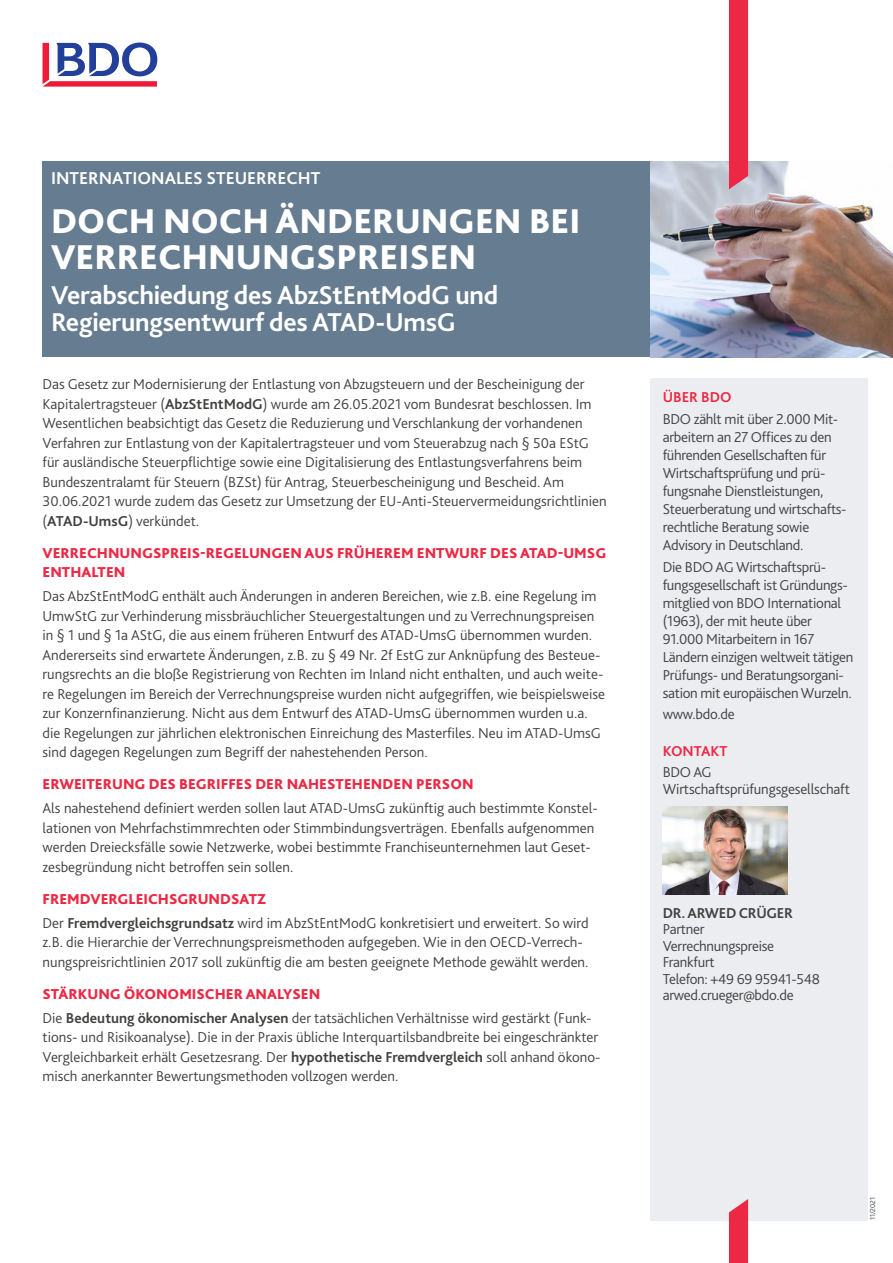
<style>
.page{position:relative;width:893px;height:1263px;background:#fff}
.page>*{position:absolute;margin:0;border:0;box-sizing:border-box;transform-origin:0 0}
.Main_heading_white{font:800 36px/36px "Bliss Pro";color:#fff}
.Main_heading_2_white{font:700 27px/27px "Bliss Pro";letter-spacing:-.01em;color:#fff}
.Main_heading_3_white{font:700 18px "Bliss Pro";color:#fff}
.Body_text{font:300 15px/19.5px "Bliss Pro";color:#414140}
.Sidebar_copy{font:300 15px/18px "Bliss Pro";letter-spacing:-.02em;color:#414140}
.Subheading_level_1{font:800 15px/19.5px "Bliss Pro";color:#ed2844}
.Subheading_level_3{font:700 15px "Bliss Pro";color:#ed2844}
.Sidebar_copy-2{font:700 15px "Bliss Pro";color:#ed2844}
.Disclaimer_text{font:300 7.5px "Bliss Pro";color:#414140}
.s1{font-weight:700}
</style>
<div class="page">
<svg style="left:43px;top:43px;width:114px;height:44px"></svg>
<img style="left:650px;top:162px;width:243px;height:195px">
<div style="left:650px;top:378px;width:217px;height:842px;background:#ebedf0"></div>
<img style="left:663px;top:806px;width:125px;height:88px">
<div style="left:729px;top:0;width:19px;height:189px;background:#ed2844"></div>
<svg style="left:729px;top:1199px;width:19px;height:64px"></svg>
<div style="left:43px;top:162px;width:607px;height:195px;background:#667c90"></div>
<p class="Main_heading_3_white" style="left:51px;top:167px;width:271px">INTERNATIONALES STEUERRECHT</p>
<p class="Main_heading_white" style="left:51px;top:202px;width:531px">DOCH NOCH ÄNDERUNGEN BEI<br>VERRECHNUNGSPREISEN</p>
<p class="Main_heading_2_white" style="left:51px;top:281px;width:449px">Verabschiedung des AbzStEntModG und<br>Regierungsentwurf des ATAD-UmsG</p>
<p class="Body_text" style="left:43px;top:374px;width:566px">Das Gesetz zur Modernisierung der Entlastung von Abzugsteuern und der Bescheinigung der Kapitalertragsteuer (<span class="s1">AbzStEntModG</span>) wurde am 26.05.2021 vom Bundesrat beschlossen. Im Wesentlichen beabsichtigt das Gesetz die Reduzierung und Verschlankung der vorhandenen Verfahren zur Entlastung von der Kapitalertragsteuer und vom Steuerabzug nach § 50a EStG für ausländische Steuerpflichtige sowie eine Digitalisierung des Entlastungsverfahrens beim Bundeszentralamt für Steuern (BZSt) für Antrag, Steuerbescheinigung und Bescheid. Am 30.06.2021 wurde zudem das Gesetz zur Umsetzung der EU-Anti-Steuervermeidungsrichtlinien (<span class="s1">ATAD-UmsG</span>) verkündet.</p>
<p class="Subheading_level_1" style="left:43px;top:543px;width:565px">VERRECHNUNGSPREIS-REGELUNGEN AUS FRÜHEREM ENTWURF DES ATAD-UMSG<br>ENTHALTEN</p>
<p class="Body_text" style="left:43px;top:586px;width:564px">Das AbzStEntModG enthält auch Änderungen in anderen Bereichen, wie z.B. eine Regelung im UmwStG zur Verhinderung missbräuchlicher Steuergestaltungen und zu Verrechnungspreisen in § 1 und § 1a AStG, die aus einem früheren Entwurf des ATAD-UmsG übernommen wurden.<br>Andererseits sind erwartete Änderungen, z.B. zu § 49 Nr. 2f EstG zur Anknüpfung des Besteue&shy;rungsrechts an die bloße Registrierung von Rechten im Inland nicht enthalten, und auch weite&shy;re Regelungen im Bereich der Verrechnungspreise wurden nicht aufgegriffen, wie beispielsweise zur Konzernfinanzierung. Nicht aus dem Entwurf des ATAD-UmsG übernommen wurden u.a. die Regelungen zur jährlichen elektronischen Einreichung des Masterfiles. Neu im ATAD-UmsG sind dagegen Regelungen zum Begriff der nahestehenden Person.</p>
<p class="Subheading_level_1" style="left:43px;top:774px;width:433px">ERWEITERUNG DES BEGRIFFES DER NAHESTEHENDEN PERSON</p>
<p class="Body_text" style="left:43px;top:798px;width:557px">Als nahestehend definiert werden sollen laut ATAD-UmsG zukünftig auch bestimmte Konstel&shy;lationen von Mehrfachstimmrechten oder Stimmbindungsverträgen. Ebenfalls aufgenommen werden Dreiecksfälle sowie Netzwerke, wobei bestimmte Franchiseunternehmen laut Geset&shy;zesbegründung nicht betroffen sein sollen.</p>
<p class="Subheading_level_1" style="left:43px;top:889px;width:225px">FREMDVERGLEICHSGRUNDSATZ</p>
<p class="Body_text" style="left:43px;top:912px;width:548px">Der <span class="s1">Fremdvergleichsgrundsatz</span> wird im AbzStEntModG konkretisiert und erweitert. So wird z.B. die Hierarchie der Verrechnungspreismethoden aufgegeben. Wie in den OECD-Verrech&shy;nungspreisrichtlinien 2017 soll zukünftig die am besten geeignete Methode gewählt werden.</p>
<p class="Subheading_level_1" style="left:43px;top:984px;width:279px">STÄRKUNG ÖKONOMISCHER ANALYSEN</p>
<p class="Body_text" style="left:43px;top:1007px;width:559px">Die <span class="s1">Bedeutung ökonomischer Analysen</span> der tatsächlichen Verhältnisse wird gestärkt (Funk&shy;tions- und Risikoanalyse). Die in der Praxis übliche Interquartilsbandbreite bei eingeschränkter Vergleichbarkeit erhält Gesetzesrang. Der <span class="s1">hypothetische Fremdvergleich</span> soll anhand ökono&shy;misch anerkannter Bewertungsmethoden vollzogen werden.</p>
<p class="Subheading_level_3" style="left:663px;top:387px;width:71px">ÜBER BDO</p>
<p class="Sidebar_copy" style="left:663px;top:410px;width:185px">BDO zählt mit über 2.000 Mit&shy;arbeitern an 27 Offices zu den führenden Gesellschaften für<br>Wirtschaftsprüfung und prü&shy;fungsnahe Dienstleistungen,<br>Steuerberatung und wirtschafts&shy;rechtliche Beratung sowie<br>Advisory in Deutschland.</p>
<p class="Sidebar_copy" style="left:663px;top:558px;width:192px">Die BDO AG Wirtschaftsprü&shy;fungsgesellschaft ist Gründungs&shy;mitglied von BDO International (1963), der mit heute über<br>91.000 Mitarbeitern in 167<br>Ländern einzigen weltweit tätigen<br>Prüfungs- und Beratungsorgani&shy;sation mit europäischen Wurzeln.</p>
<p class="Sidebar_copy" style="left:663px;top:705px;width:73px">www.bdo.de</p>
<p class="Sidebar_copy-2" style="left:663px;top:742px;width:66px">KONTAKT</p>
<p class="Sidebar_copy" style="left:663px;top:763px;width:189px;line-height:16.5px">BDO AG<br>Wirtschaftsprüfungsgesellschaft</p>
<p class="Sidebar_copy" style="left:663px;top:904px;width:159px;line-height:16.5px"><span class="s1">DR. ARWED CRÜGER<br></span>Partner<br>Verrechnungspreise<br>Frankfurt<br>Telefon: +49 69 95941-548 arwed.crueger@bdo.de</p>
<p class="Disclaimer_text" style="left:868px;top:1220px;width:25px;rotate:-90deg">11/2021</p>
</div>
